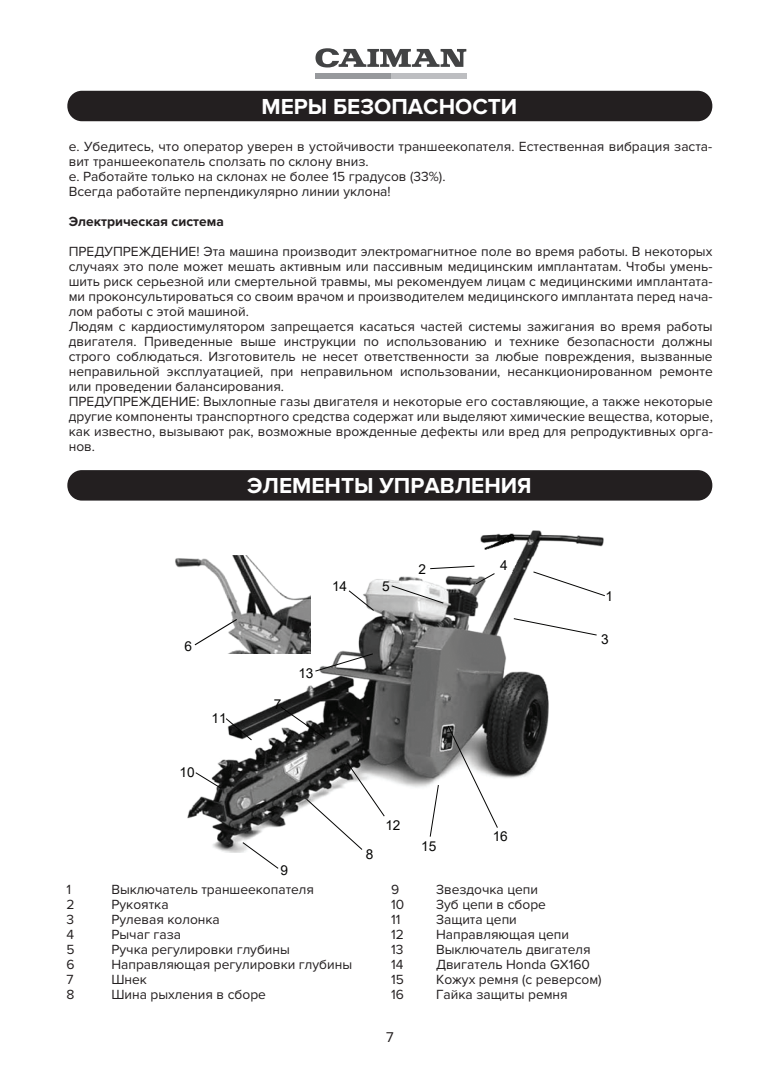
<style>
.page{position:relative;width:780px;height:1088px;background:#fff}
.page>*{position:absolute;margin:0;border:0;box-sizing:border-box;transform-origin:0 0}
.t1{font:700 22.5px "Proxima Nova";color:#fff}
.t2{font:14.62px "Proxima Nova";color:#231f20}
.t3{font:13.75px/15px "Proxima Nova";color:#231f20}
.t4{font:700 13.75px "Proxima Nova";color:#231f20}
.t5{font:13.62px "Arial";color:#050504}
</style>
<div class="page">
<svg style="left:315px;top:48px;width:151px;height:20px"></svg>
<div style="left:316px;top:73px;width:75px;height:5px;background:#97999c"></div>
<div style="left:391px;top:73px;width:75px;height:5px;background:#bdbec1"></div>
<div style="left:67px;top:91px;width:645px;height:30px;background:#231f20;border-radius:15px"></div>
<div style="left:67px;top:470px;width:645px;height:31px;background:#231f20;border-radius:15px"></div>
<img style="left:187px;top:530px;width:418px;height:323px">
<svg style="left:429px;top:784px;width:10px;height:53px"></svg>
<svg style="left:447px;top:725px;width:51px;height:103px"></svg>
<svg style="left:242px;top:842px;width:37px;height:27px"></svg>
<svg style="left:513px;top:618px;width:84px;height:18px"></svg>
<svg style="left:532px;top:571px;width:73px;height:25px"></svg>
<svg style="left:348px;top:590px;width:26px;height:21px"></svg>
<svg style="left:280px;top:706px;width:46px;height:33px"></svg>
<svg style="left:225px;top:718px;width:27px;height:23px"></svg>
<svg style="left:195px;top:772px;width:27px;height:17px"></svg>
<svg style="left:306px;top:762px;width:79px;height:88px"></svg>
<img style="left:175px;top:556px;width:136px;height:98px">
<svg style="left:315px;top:653px;width:58px;height:19px"></svg>
<svg style="left:193px;top:618px;width:45px;height:28px"></svg>
<svg style="left:391px;top:566px;width:104px;height:38px"></svg>
<h1 class="t1" style="left:261px;top:93px;width:257px">МЕРЫ БЕЗОПАСНОСТИ</h1>
<p class="t3" style="left:69px;top:139px;width:645px">е. Убедитесь, что оператор уверен в устойчивости траншеекопателя. Естественная вибрация заста&shy;вит траншеекопатель сползать по склону вниз.<br>е. Работайте только на склонах не более 15 градусов (33%).<br>Всегда работайте перпендикулярно линии уклона!</p>
<p class="t4" style="left:69px;top:214px;width:157px">Электрическая система</p>
<p class="t3" style="left:69px;top:244px;width:645px">ПРЕДУПРЕЖДЕНИЕ! Эта машина производит электромагнитное поле во время работы. В некоторых случаях это поле может мешать активным или пассивным медицинским имплантатам. Чтобы умень&shy;шить риск серьезной или смертельной травмы, мы рекомендуем лицам с медицинскими имплантата&shy;ми проконсультироваться со своим врачом и производителем медицинского имплантата перед нача&shy;лом работы с этой машиной.<br>Людям с кардиостимулятором запрещается касаться частей системы зажигания во время работы двигателя. Приведенные выше инструкции по использованию и технике безопасности должны строго соблюдаться. Изготовитель не несет ответственности за любые повреждения, вызванные неправильной эксплуатацией, при неправильном использовании, несанкционированном ремонте или проведении балансирования.<br>ПРЕДУПРЕЖДЕНИЕ: Выхлопные газы двигателя и некоторые его составляющие, а также некоторые другие компоненты транспортного средства содержат или выделяют химические вещества, которые, как известно, вызывают рак, возможные врожденные дефекты или вред для репродуктивных орга&shy;нов.</p>
<h1 class="t1" style="left:247px;top:472px;width:286px">ЭЛЕМЕНТЫ УПРАВЛЕНИЯ</h1>
<p class="t5" style="left:185px;top:636px;width:9px">6</p>
<p class="t5" style="left:211px;top:708px;width:17px">11</p>
<p class="t5" style="left:332px;top:576px;width:17px">14</p>
<p class="t5" style="left:274px;top:694px;width:9px">7</p>
<p class="t5" style="left:298px;top:664px;width:17px">13</p>
<p class="t5" style="left:382px;top:577px;width:9px">5</p>
<p class="t5" style="left:418px;top:559px;width:9px">2</p>
<p class="t5" style="left:500px;top:556px;width:9px">4</p>
<p class="t5" style="left:605px;top:587px;width:9px">1</p>
<p class="t5" style="left:601px;top:630px;width:9px">3</p>
<p class="t5" style="left:179px;top:762px;width:17px">10</p>
<p class="t5" style="left:280px;top:861px;width:9px">9</p>
<p class="t3" style="left:66px;top:882px;width:6px">1</p>
<p class="t3" style="left:111px;top:882px;width:204px">Выключатель траншеекопателя</p>
<p class="t3" style="left:66px;top:897px;width:10px">2</p>
<p class="t3" style="left:111px;top:897px;width:59px">Рукоятка</p>
<p class="t3" style="left:66px;top:912px;width:9px">3</p>
<p class="t3" style="left:111px;top:912px;width:110px">Рулевая колонка</p>
<p class="t3" style="left:66px;top:927px;width:9px">4</p>
<p class="t3" style="left:111px;top:927px;width:71px">Рычаг газа</p>
<p class="t3" style="left:66px;top:942px;width:10px">5</p>
<p class="t3" style="left:111px;top:942px;width:180px">Ручка регулировки глубины</p>
<p class="t3" style="left:66px;top:957px;width:10px">6</p>
<p class="t3" style="left:111px;top:957px;width:242px">Направляющая регулировки глубины</p>
<p class="t3" style="left:66px;top:972px;width:9px">7</p>
<p class="t3" style="left:111px;top:972px;width:37px">Шнек</p>
<p class="t3" style="left:66px;top:987px;width:9px">8</p>
<p class="t3" style="left:111px;top:987px;width:156px">Шина рыхления в сборе</p>
<p class="t5" style="left:366px;top:844px;width:9px">8</p>
<p class="t5" style="left:385px;top:816px;width:17px">12</p>
<p class="t5" style="left:421px;top:837px;width:17px">15</p>
<p class="t5" style="left:492px;top:827px;width:17px">16</p>
<p class="t3" style="left:391px;top:882px;width:10px">9</p>
<p class="t3" style="left:436px;top:882px;width:103px">Звездочка цепи</p>
<p class="t3" style="left:391px;top:897px;width:15px">10</p>
<p class="t3" style="left:436px;top:897px;width:111px">Зуб цепи в сборе</p>
<p class="t3" style="left:391px;top:912px;width:11px">11</p>
<p class="t3" style="left:436px;top:912px;width:82px">Защита цепи</p>
<p class="t3" style="left:391px;top:927px;width:14px">12</p>
<p class="t3" style="left:436px;top:927px;width:134px">Направляющая цепи</p>
<p class="t3" style="left:391px;top:942px;width:14px">13</p>
<p class="t3" style="left:436px;top:942px;width:156px">Выключатель двигателя</p>
<p class="t3" style="left:391px;top:957px;width:14px">14</p>
<p class="t3" style="left:436px;top:957px;width:155px">Двигатель Honda GX160</p>
<p class="t3" style="left:391px;top:972px;width:14px">15</p>
<p class="t3" style="left:436px;top:972px;width:167px">Кожух ремня (с реверсом)</p>
<p class="t3" style="left:391px;top:987px;width:14px">16</p>
<p class="t3" style="left:436px;top:987px;width:133px">Гайка защиты ремня</p>
<p class="t2" style="left:386px;top:1028px;width:9px">7</p>
</div>
